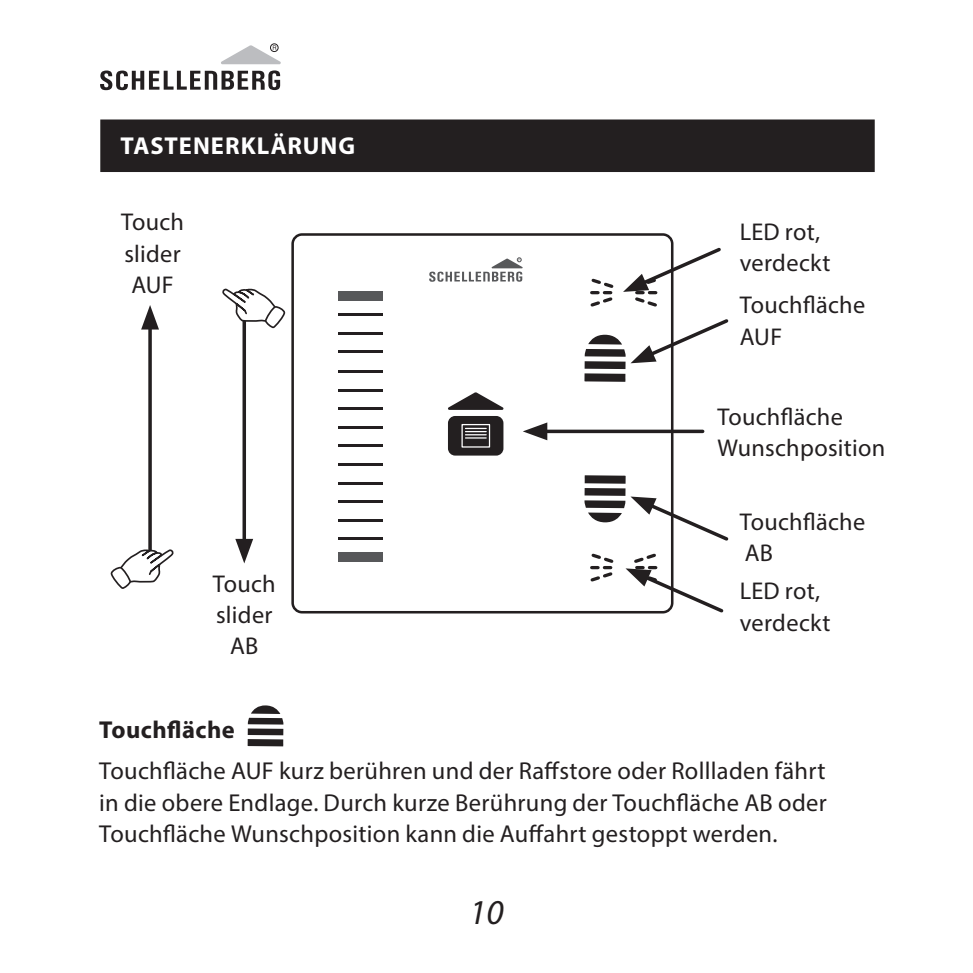
<style>
.page{position:relative;width:973px;height:973px;background:#fff}
.page>*{position:absolute;margin:0;border:0;box-sizing:border-box;transform-origin:0 0}
.t1{font:italic 35px "Myriad Pro";color:#231f20}
.Fließtext_eingerückt{font:24.5px/31.5px "Myriad Pro";letter-spacing:.01em;color:#231f20;text-align:justify}
.Überschrift{font:700 24.5px "Myriad Pro";letter-spacing:.04em;color:#fff}
.Fließtext_eingerückt-2{font:700 24.5px "Myriad Pro";letter-spacing:.02em;color:#231f20}
.Fließtext{font:24.15px/31.2px "Myriad Pro";letter-spacing:.01em;color:#231f20}
</style>
<div class="page">
<div style="left:270px;top:43px;width:8px;height:9px;border:1px solid #231f20;border-radius:50%"></div>
<svg style="left:100px;top:70px;width:180px;height:20px"></svg>
<svg style="left:221px;top:45px;width:60px;height:19px"></svg>
<div style="left:100px;top:119px;width:774px;height:53px;background:#231f20"></div>
<svg style="left:295px;top:237px;width:388px;height:377px"></svg>
<div style="left:291px;top:233px;width:382px;height:380px;border:3px solid #231f20;border-radius:9px"></div>
<svg style="left:429px;top:257px;width:93px;height:25px"></svg>
<svg style="left:448px;top:392px;width:55px;height:18px"></svg>
<div style="left:338px;top:291px;width:44px;height:9px;background:#57585a"></div>
<div style="left:338px;top:552px;width:44px;height:9px;background:#57585a"></div>
<hr style="left:338px;top:537px;width:44px;height:2px;background:#231f20">
<hr style="left:338px;top:519px;width:44px;height:2px;background:#231f20">
<hr style="left:338px;top:500px;width:44px;height:2px;background:#231f20">
<hr style="left:338px;top:482px;width:44px;height:2px;background:#231f20">
<hr style="left:338px;top:463px;width:44px;height:2px;background:#231f20">
<hr style="left:338px;top:445px;width:44px;height:2px;background:#231f20">
<hr style="left:338px;top:426px;width:44px;height:2px;background:#231f20">
<hr style="left:338px;top:408px;width:44px;height:2px;background:#231f20">
<hr style="left:338px;top:389px;width:44px;height:2px;background:#231f20">
<hr style="left:338px;top:371px;width:44px;height:2px;background:#231f20">
<hr style="left:338px;top:350px;width:44px;height:2px;background:#231f20">
<hr style="left:338px;top:332px;width:44px;height:2px;background:#231f20">
<hr style="left:338px;top:313px;width:44px;height:2px;background:#231f20">
<div style="left:448px;top:416px;width:55px;height:39px;background:#231f20;border-radius:7px"></div>
<div style="left:461px;top:424px;width:29px;height:23px;border:1px solid #fff"></div>
<svg style="left:465px;top:428px;width:21px;height:10px"></svg>
<div style="left:584px;top:361px;width:41px;height:8px;background:#231f20"></div>
<svg style="left:584px;top:373px;width:41px;height:9px"></svg>
<div style="left:584px;top:488px;width:41px;height:8px;background:#231f20"></div>
<svg style="left:584px;top:475px;width:41px;height:8px"></svg>
<svg style="left:584px;top:496px;width:145px;height:47px"></svg>
<svg style="left:584px;top:316px;width:145px;height:47px"></svg>
<svg style="left:547px;top:429px;width:155px;height:4px"></svg>
<svg style="left:522px;top:422px;width:25px;height:18px"></svg>
<svg style="left:242px;top:328px;width:4px;height:210px"></svg>
<svg style="left:235px;top:538px;width:18px;height:25px"></svg>
<svg style="left:148px;top:329px;width:4px;height:220px"></svg>
<svg style="left:141px;top:305px;width:18px;height:24px"></svg>
<svg style="left:222px;top:288px;width:63px;height:40px"></svg>
<svg style="left:111px;top:549px;width:62px;height:40px"></svg>
<svg style="left:623px;top:245px;width:98px;height:64px"></svg>
<svg style="left:588px;top:276px;width:27px;height:33px"></svg>
<svg style="left:625px;top:551px;width:99px;height:63px"></svg>
<svg style="left:588px;top:551px;width:27px;height:33px"></svg>
<svg style="left:247px;top:705px;width:37px;height:42px"></svg>
<p class="Überschrift" style="left:120px;top:130px;width:236px">TASTENERKLÄRUNG</p>
<p class="Fließtext" style="left:121px;top:206px;width:65px">Touch</p>
<p class="Fließtext" style="left:124px;top:237px;width:58px">slider<br>AUF</p>
<p class="Fließtext" style="left:213px;top:567px;width:65px;text-align:center">Touch slider<br>AB</p>
<p class="Fließtext" style="left:739px;top:216px;width:92px">LED rot, verdeckt</p>
<p class="Fließtext" style="left:739px;top:289px;width:127px">Touchfläche<br>AUF</p>
<p class="Fließtext" style="left:717px;top:401px;width:169px">Touchfläche<br>Wunschposition</p>
<p class="Fließtext" style="left:739px;top:505px;width:127px">Touchfläche<br>AB</p>
<p class="Fließtext" style="left:739px;top:575px;width:92px">LED rot, verdeckt</p>
<p class="Fließtext_eingerückt-2" style="left:99px;top:713px;width:137px">Touchfläche</p>
<p class="Fließtext_eingerückt" style="left:99px;top:754px;width:729px">Touchfläche AUF kurz berühren und der Raffstore oder Rollladen fährt in die obere Endlage. Durch kurze Berührung der Touchfläche AB oder Touchfläche Wunschposition kann die Auffahrt gestoppt werden.</p>
<h1 class="t1" style="left:469px;top:890px;width:36px">10</h1>
</div>
